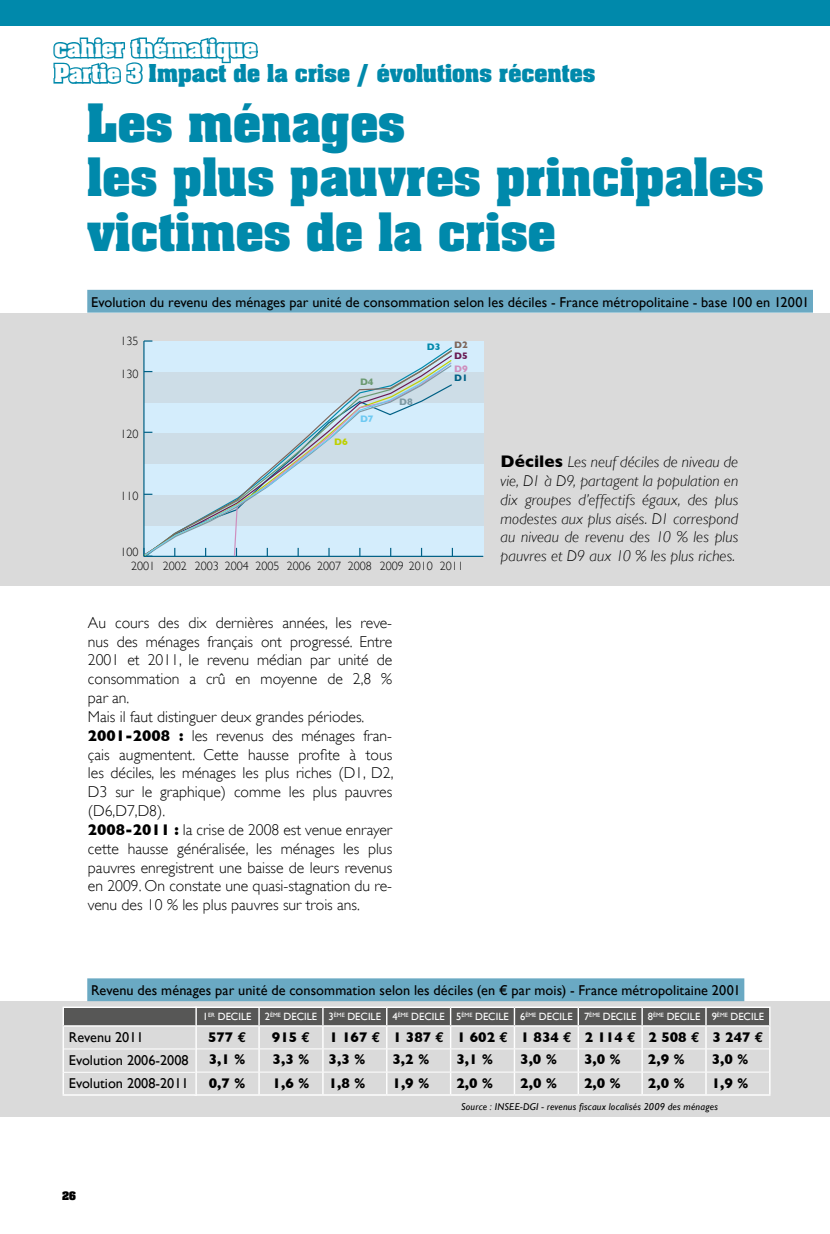
<style>
.page{position:relative;width:830px;height:1234px;background:#fff}
.page>*{position:absolute;margin:0;border:0;box-sizing:border-box;transform-origin:0 0}
.t1{font:700 45px/54px "Aachen";color:#0089ab}
.t2{font:700 21px/25.2px "Aachen";color:#0089ab}
.t3{font:300 15.6px/18.8px "Gill Sans";color:#000}
.t4{font:italic 300 15.6px/18.8px "Gill Sans";letter-spacing:.005em;color:#000;text-align:justify}
.t5{font:14.25px/23.1px "Gill Sans";letter-spacing:.005em;color:#000}
.t6{font:700 14.25px "Gill Sans";color:#000}
.t7{font:300 12px "Gill Sans";color:#000}
.t8{font:10.5px "Gill Sans";color:#fff}
.t9{font:italic 10.05px "Gill Sans";letter-spacing:.02em;color:#000}
.t10{font:700 10.05px "Aachen";color:#000}
.t11{font:700 9.6px "Gill Sans";color:#006085}
.t12{font:700 9.6px "Gill Sans";color:#bed000}
.t13{font:700 9.6px "Gill Sans";color:#7d99a4}
.t14{font:700 9.6px "Gill Sans";color:#6dc9f2}
.t15{font:700 9.6px "Gill Sans";color:#cf8fbe}
.t16{font:700 9.6px "Gill Sans";color:#0089ab}
.t17{font:700 9.6px "Gill Sans";color:#7e665a}
.t18{font:700 9.6px "Gill Sans";color:#6c9a72}
.t19{font:700 9.6px "Gill Sans";color:#691b54}
.s1{color:#fff}
.s2{font-weight:700}
.s3{font-weight:700;font-style:normal;font-size:17.1px}
.s4{font-family:"Euro Mono"}
</style>
<div class="page">
<div style="left:0;top:313px;width:829px;height:272px;background:#dadada"></div>
<div style="left:0;top:1000px;width:829px;height:116px;background:#dadada"></div>
<hr style="left:194px;top:1006px;width:65px;height:1px;background:#fff">
<hr style="left:259px;top:1006px;width:64px;height:1px;background:#fff">
<hr style="left:323px;top:1006px;width:63px;height:1px;background:#fff">
<hr style="left:386px;top:1006px;width:64px;height:1px;background:#fff">
<hr style="left:450px;top:1006px;width:64px;height:1px;background:#fff">
<hr style="left:514px;top:1006px;width:64px;height:1px;background:#fff">
<hr style="left:578px;top:1006px;width:63px;height:1px;background:#fff">
<hr style="left:641px;top:1006px;width:64px;height:1px;background:#fff">
<hr style="left:705px;top:1006px;width:65px;height:1px;background:#fff">
<hr style="left:194px;top:1093px;width:65px;height:2px;background:#fff">
<hr style="left:259px;top:1093px;width:64px;height:2px;background:#fff">
<hr style="left:323px;top:1093px;width:63px;height:2px;background:#fff">
<hr style="left:386px;top:1093px;width:64px;height:2px;background:#fff">
<hr style="left:450px;top:1093px;width:64px;height:2px;background:#fff">
<hr style="left:514px;top:1093px;width:64px;height:2px;background:#fff">
<hr style="left:578px;top:1093px;width:63px;height:2px;background:#fff">
<hr style="left:641px;top:1093px;width:64px;height:2px;background:#fff">
<hr style="left:705px;top:1093px;width:65px;height:2px;background:#fff">
<hr style="left:63px;top:1093px;width:134px;height:2px;background:#fff">
<hr style="left:63px;top:1006px;width:134px;height:1px;background:#fff">
<svg style="left:63px;top:1007px;width:707px;height:87px"></svg>
<hr style="left:195px;top:1071px;width:2px;height:22px;background:#fff">
<hr style="left:64px;top:1048px;width:131px;height:1px;background:#fff">
<hr style="left:64px;top:1071px;width:131px;height:1px;background:#fff">
<div style="left:87px;top:290px;width:725px;height:22px;background:#6aa9c3"></div>
<div style="left:87px;top:978px;width:657px;height:22px;background:#6aa9c3"></div>
<div style="left:144px;top:525px;width:339px;height:31px;background:#d4edfc"></div>
<div style="left:144px;top:494px;width:339px;height:31px;background:#cddde7"></div>
<div style="left:144px;top:464px;width:339px;height:30px;background:#d4edfc"></div>
<div style="left:144px;top:433px;width:339px;height:31px;background:#cddde7"></div>
<div style="left:144px;top:402px;width:339px;height:31px;background:#d4edfc"></div>
<div style="left:144px;top:372px;width:339px;height:30px;background:#cddde7"></div>
<div style="left:144px;top:341px;width:339px;height:31px;background:#d4edfc"></div>
<hr style="left:144px;top:555px;width:339px;height:2px;background:#006085">
<hr style="left:143px;top:341px;width:1px;height:215px;background:#006085">
<svg style="left:143px;top:361px;width:309px;height:195px"></svg>
<svg style="left:53px;top:37px;width:205px;height:47px"></svg>
<div style="left:0;top:0;width:829px;height:25px;background:#0089ab"></div>
<h2 class="t2" style="left:54px;top:35px;width:542px"><span class="s1">cahier thématique<br>Partie 3</span> Impact de la crise / évolutions récentes</h2>
<h1 class="t1" style="left:87px;top:95px;width:677px">Les ménages<br>les plus pauvres principales victimes de la crise</h1>
<p class="t5" style="left:91px;top:290px;width:719px">Evolution du revenu des ménages par unité de consommation selon les déciles - France métropolitaine - base 100 en 12001</p>
<p class="t7" style="left:120px;top:334px;width:19px">135</p>
<p class="t7" style="left:120px;top:366px;width:19px">130</p>
<p class="t7" style="left:120px;top:427px;width:19px">120</p>
<p class="t7" style="left:120px;top:489px;width:19px">110</p>
<p class="t7" style="left:120px;top:545px;width:19px">100</p>
<p class="t12" style="left:334px;top:436px;width:15px">D6</p>
<p class="t18" style="left:360px;top:376px;width:15px">D4</p>
<p class="t14" style="left:360px;top:413px;width:15px">D7</p>
<p class="t13" style="left:399px;top:396px;width:15px">D8</p>
<p class="t16" style="left:426px;top:341px;width:15px">D3</p>
<p class="t17" style="left:454px;top:339px;width:15px">D2</p>
<p class="t19" style="left:454px;top:350px;width:15px">D5</p>
<p class="t15" style="left:454px;top:362px;width:15px">D9</p>
<p class="t11" style="left:454px;top:372px;width:15px">D1</p>
<p class="t7" style="left:131px;top:559px;width:334px">2001 2002 2003 2004 2005 2006 2007 2008 2009 2010 2011</p>
<p class="t3" style="left:88px;top:613px;width:307px">Au cours des dix dernières années, les reve&shy;nus des ménages français ont progressé. Entre 2001 et 2011, le revenu médian par unité de consommation a crû en moyenne de 2,8 % par an.<br>Mais il faut distinguer deux grandes périodes.<br><span class="s2">2001-2008 :</span> les revenus des ménages fran&shy;çais augmentent. Cette hausse profite à tous les déciles, les ménages les plus riches (D1, D2, D3 sur le graphique) comme les plus pauvres (D6,D7,D8).<br><span class="s2">2008-2011 :</span> la crise de 2008 est venue enrayer cette hausse généralisée, les ménages les plus pauvres enregistrent une baisse de leurs revenus en 2009. On constate une quasi-stagnation du re&shy;venu des 10 % les plus pauvres sur trois ans.</p>
<p class="t4" style="left:500px;top:452px;width:239px"><span class="s3">Déciles</span> Les neuf déciles de niveau de vie, D1 à D9, partagent la population en dix groupes d’effectifs égaux, des plus modestes aux plus aisés. D1 correspond au niveau de revenu des 10 % les plus pauvres et D9 aux 10 % les plus riches.</p>
<p class="t5" style="left:91px;top:978px;width:650px">Revenu des ménages par unité de consommation selon les déciles (en € par mois) - France métropolitaine 2001</p>
<p class="t5" style="left:69px;top:1024px;width:121px">Revenu 2011<br>Evolution 2006-2008<br>Evolution 2008-2011</p>
<p class="t8" style="left:203px;top:1010px;width:44px">1<sup>er</sup> decile</p>
<p class="t8" style="left:265px;top:1010px;width:48px">2<sup>ème</sup> decile</p>
<p class="t8" style="left:328px;top:1010px;width:48px">3<sup>ème</sup> decile</p>
<p class="t8" style="left:392px;top:1010px;width:48px">4<sup>ème</sup> decile</p>
<p class="t8" style="left:456px;top:1010px;width:48px">5<sup>ème</sup> decile</p>
<p class="t8" style="left:520px;top:1010px;width:48px">6<sup>ème</sup> decile</p>
<p class="t8" style="left:583px;top:1010px;width:48px">7<sup>ème</sup> decile</p>
<p class="t8" style="left:647px;top:1010px;width:48px">8<sup>ème</sup> decile</p>
<p class="t8" style="left:711px;top:1010px;width:48px">9<sup>ème</sup> decile</p>
<p class="t6" style="left:208px;top:1028px;width:40px">577 <span class="s4">E</span></p>
<p class="t6" style="left:272px;top:1028px;width:40px">915 <span class="s4">E</span></p>
<p class="t6" style="left:329px;top:1028px;width:435px">1 167 <span class="s4">E</span> 1 387 <span class="s4">E</span> 1 602 <span class="s4">E</span> 1 834 <span class="s4">E</span> 2 114 <span class="s4">E</span> 2 508 <span class="s4">E</span> 3 247 <span class="s4">E</span></p>
<p class="t6" style="left:209px;top:1050px;width:38px">3,1 %</p>
<p class="t6" style="left:272px;top:1050px;width:38px">3,3 %</p>
<p class="t6" style="left:328px;top:1050px;width:38px">3,3 %</p>
<p class="t6" style="left:392px;top:1050px;width:38px">3,2 %</p>
<p class="t6" style="left:456px;top:1050px;width:38px">3,1 %</p>
<p class="t6" style="left:520px;top:1050px;width:38px">3,0 %</p>
<p class="t6" style="left:583px;top:1050px;width:38px">3,0 %</p>
<p class="t6" style="left:647px;top:1050px;width:38px">2,9 %</p>
<p class="t6" style="left:711px;top:1050px;width:38px">3,0 %</p>
<p class="t6" style="left:209px;top:1074px;width:38px">0,7 %</p>
<p class="t6" style="left:272px;top:1074px;width:38px">1,6 %</p>
<p class="t6" style="left:328px;top:1074px;width:38px">1,8 %</p>
<p class="t6" style="left:392px;top:1074px;width:38px">1,9 %</p>
<p class="t6" style="left:456px;top:1074px;width:38px">2,0 %</p>
<p class="t6" style="left:520px;top:1074px;width:38px">2,0 %</p>
<p class="t6" style="left:583px;top:1074px;width:38px">2,0 %</p>
<p class="t6" style="left:647px;top:1074px;width:38px">2,0 %</p>
<p class="t6" style="left:711px;top:1074px;width:38px">1,9 %</p>
<p class="t9" style="left:461px;top:1100px;width:258px">Source : INSEE-DGI - revenus fiscaux localisés 2009 des ménages</p>
<p class="t10" style="left:62px;top:1188px;width:15px">26</p>
</div>
